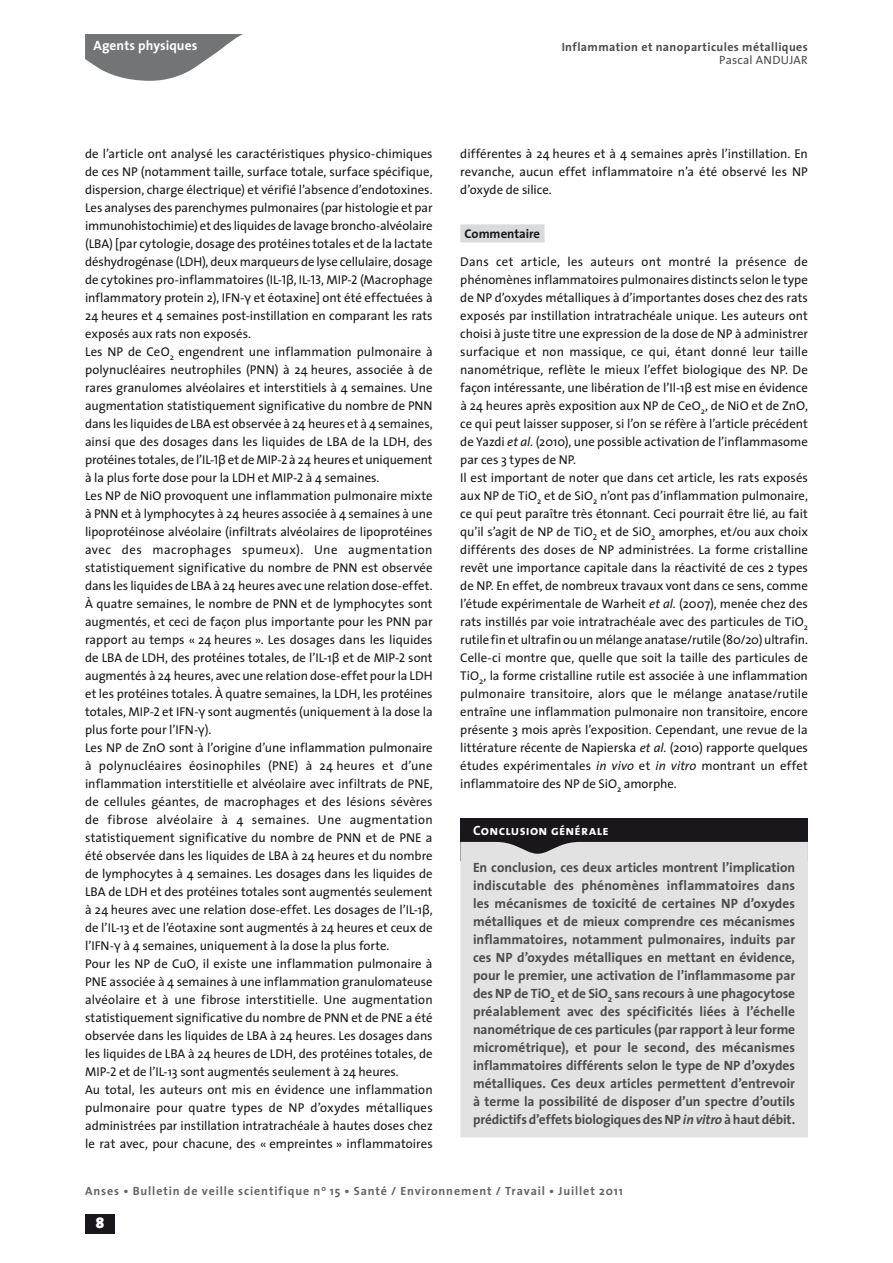
<style>
.page{position:relative;width:893px;height:1263px;background:#fff}
.page>*{position:absolute;margin:0;border:0;box-sizing:border-box;transform-origin:0 0}
.t1{font:900 15px "The Sans";color:#fff}
.t2{font:700 13.5px/18px "The Sans";letter-spacing:-.01em;color:#4c4c4e;text-align:justify}
.t3{font:13.5px "The Sans Bold Caps";letter-spacing:.02em;color:#fff}
.t4{font:700 13.5px "The Sans";letter-spacing:.005em;color:#fff}
.t5{font:12.75px/18px "The Sans";color:#1a171c}
.t6{font:700 12.75px "The Sans";color:#1a171c}
.t7{font:700 12px "The Sans";letter-spacing:.075em;color:#646567}
.t8{font:700 12px/13.5px "The Sans";letter-spacing:.03em;color:#4c4c4e;text-align:right}
.s1{font-weight:400}
.s2{font-family:"The Sans Caps"}
.s3{font-family:"Helvetica"}
.s4{font-style:italic}
</style>
<div class="page">
<div style="left:85px;top:1214px;width:30px;height:19px;background:#1a171c"></div>
<svg style="left:85px;top:34px;width:158px;height:47px"></svg>
<div style="left:460px;top:224px;width:84px;height:18px;background:#d9dadb"></div>
<div style="left:460px;top:818px;width:348px;height:43px;background:#1a171c"></div>
<div style="left:460px;top:842px;width:348px;height:295px;background:#e2e2e3"></div>
<p class="t4" style="left:94px;top:34px;width:105px">Agents physiques</p>
<p class="t8" style="left:562px;top:39px;width:248px">Inflammation et nanoparticules métalliques<br><span class="s1">Pascal ANDUJAR</span></p>
<p class="t5" style="left:85px;top:144px;width:349px">de l’article ont analysé les caractéristiques physico-chimiques de ces NP (notamment taille, surface totale, surface spécifique, dispersion, charge électrique) et vérifié l’absence d’endotoxines.<br>Les analyses des parenchymes pulmonaires (par histologie et par immunohistochimie) et des liquides de lavage broncho-alvéolaire (LBA) [par cytologie, dosage des protéines totales et de la lactate déshydrogénase (LDH), deux marqueurs de lyse cellulaire, dosage de cytokines pro-inflammatoires (IL-<span class="s2">1</span><span class="s3">β</span>, IL-<span class="s2">13</span>, MIP-<span class="s2">2</span> (Macrophage inflammatory protein 2), IFN-<span class="s3">γ</span> et éotaxine] ont été effectuées à 24 heures et 4 semaines post-instillation en comparant les rats exposés aux rats non exposés.<br>Les NP de CeO<sub>2</sub> engendrent une inflammation pulmonaire à polynucléaires neutrophiles (PNN) à 24 heures, associée à de rares granulomes alvéolaires et interstitiels à 4 semaines. Une augmentation statistiquement significative du nombre de PNN dans les liquides de LBA est observée à 24 heures et à 4 semaines, ainsi que des dosages dans les liquides de LBA de la LDH, des protéines totales, de l’IL-<span class="s2">1</span><span class="s3">β</span> et de MIP-<span class="s2">2</span> à 24 heures et uniquement à la plus forte dose pour la LDH et MIP-<span class="s2">2</span> à 4 semaines.<br>Les NP de NiO provoquent une inflammation pulmonaire mixte à PNN et à lymphocytes à 24 heures associée à 4 semaines à une lipoprotéinose alvéolaire (infiltrats alvéolaires de lipoprotéines avec des macrophages spumeux). Une augmentation statistiquement significative du nombre de PNN est observée dans les liquides de LBA à 24 heures avec une relation dose-effet.<br>À quatre semaines, le nombre de PNN et de lymphocytes sont augmentés, et ceci de façon plus importante pour les PNN par rapport au temps « 24 heures ». Les dosages dans les liquides de LBA de LDH, des protéines totales, de l’IL-1<span class="s3">β</span> et de MIP-<span class="s2">2</span> sont augmentés à 24 heures, avec une relation dose-effet pour la LDH et les protéines totales. À quatre semaines, la LDH, les protéines totales, MIP-<span class="s2">2</span> et IFN-<span class="s3">γ</span> sont augmentés (uniquement à la dose la plus forte pour l’IFN-<span class="s3">γ</span>).<br>Les NP de ZnO sont à l’origine d’une inflammation pulmonaire à polynucléaires éosinophiles (PNE) à 24 heures et d’une inflammation interstitielle et alvéolaire avec infiltrats de PNE, de cellules géantes, de macrophages et des lésions sévères de fibrose alvéolaire à 4 semaines. Une augmentation statistiquement significative du nombre de PNN et de PNE a été observée dans les liquides de LBA à 24 heures et du nombre de lymphocytes à 4 semaines. Les dosages dans les liquides de LBA de LDH et des protéines totales sont augmentés seulement à 24 heures avec une relation dose-effet. Les dosages de l’IL-1<span class="s3">β</span>, de l’IL-13 et de l’éotaxine sont augmentés à 24 heures et ceux de l’IFN-<span class="s3">γ</span> à 4 semaines, uniquement à la dose la plus forte.<br>Pour les NP de CuO, il existe une inflammation pulmonaire à PNE associée à 4 semaines à une inflammation granulomateuse alvéolaire et à une fibrose interstitielle. Une augmentation statistiquement significative du nombre de PNN et de PNE a été observée dans les liquides de LBA à 24 heures. Les dosages dans les liquides de LBA à 24 heures de LDH, des protéines totales, de MIP-<span class="s2">2</span> et de l’IL-13 sont augmentés seulement à 24 heures.<br>Au total, les auteurs ont mis en évidence une inflammation pulmonaire pour quatre types de NP d’oxydes métalliques administrées par instillation intratrachéale à hautes doses chez le rat avec, pour chacune, des « empreintes » inflammatoires</p>
<p class="t5" style="left:460px;top:144px;width:349px;text-align:justify">différentes à 24 heures et à 4 semaines après l’instillation. En revanche, aucun effet inflammatoire n’a été observé les NP d’oxyde de silice.</p>
<p class="t6" style="left:465px;top:223px;width:77px">Commentaire</p>
<p class="t5" style="left:460px;top:252px;width:349px">Dans cet article, les auteurs ont montré la présence de phénomènes inflammatoires pulmonaires distincts selon le type de NP d’oxydes métalliques à d’importantes doses chez des rats exposés par instillation intratrachéale unique. Les auteurs ont choisi à juste titre une expression de la dose de NP à administrer surfacique et non massique, ce qui, étant donné leur taille nanométrique, reflète le mieux l’effet biologique des NP. De façon intéressante, une libération de l’Il-1<span class="s3">β</span> est mise en évidence à 24 heures après exposition aux NP de CeO<sub>2</sub>, de NiO et de ZnO, ce qui peut laisser supposer, si l’on se réfère à l’article précédent de Yazdi <span class="s4">et al.</span> (2010), une possible activation de l’inflammasome par ces 3 types de NP.<br>Il est important de noter que dans cet article, les rats exposés aux NP de TiO<sub>2</sub> et de SiO<sub>2</sub> n’ont pas d’inflammation pulmonaire, ce qui peut paraître très étonnant. Ceci pourrait être lié, au fait qu’il s’agit de NP de TiO<sub>2</sub> et de SiO<sub>2</sub> amorphes, et/ou aux choix différents des doses de NP administrées. La forme cristalline revêt une importance capitale dans la réactivité de ces 2 types de NP. En effet, de nombreux travaux vont dans ce sens, comme l’étude expérimentale de Warheit <span class="s4">et al.</span> (2007), menée chez des rats instillés par voie intratrachéale avec des particules de TiO<sub>2 </sub>rutile fin et ultrafin ou un mélange anatase/rutile (80/20) ultrafin.<br>Celle-ci montre que, quelle que soit la taille des particules de TiO<sub>2</sub>, la forme cristalline rutile est associée à une inflammation pulmonaire transitoire, alors que le mélange anatase/rutile entraîne une inflammation pulmonaire non transitoire, encore présente 3 mois après l’exposition. Cependant, une revue de la littérature récente de Napierska <span class="s4">et al.</span> (2010) rapporte quelques études expérimentales <span class="s4">in vivo</span> et <span class="s4">in vitro</span> montrant un effet inflammatoire des NP de SiO<sub>2</sub> amorphe.</p>
<p class="t3" style="left:473px;top:819px;width:137px">Conclusion générale</p>
<p class="t2" style="left:473px;top:858px;width:324px">En conclusion, ces deux articles montrent l’implication indiscutable des phénomènes inflammatoires dans les mécanismes de toxicité de certaines NP d’oxydes métalliques et de mieux comprendre ces mécanismes inflammatoires, notamment pulmonaires, induits par ces NP d’oxydes métalliques en mettant en évidence, pour le premier, une activation de l’inflammasome par des NP de TiO<sub>2</sub> et de SiO<sub>2</sub> sans recours à une phagocytose préalablement avec des spécificités liées à l’échelle nanométrique de ces particules (par rapport à leur forme micrométrique), et pour le second, des mécanismes inflammatoires différents selon le type de NP d’oxydes métalliques. Ces deux articles permettent d’entrevoir à terme la possibilité de disposer d’un spectre d’outils prédictifs d’effets biologiques des NP <span class="s4">in vitro</span> à haut débit.</p>
<p class="t7" style="left:85px;top:1180px;width:539px">Anses • Bulletin de veille scientifique n<sup>o</sup> 15 • Santé / Environnement / Travail • Juillet 2011</p>
<p class="t1" style="left:96px;top:1210px;width:10px">8</p>
</div>
